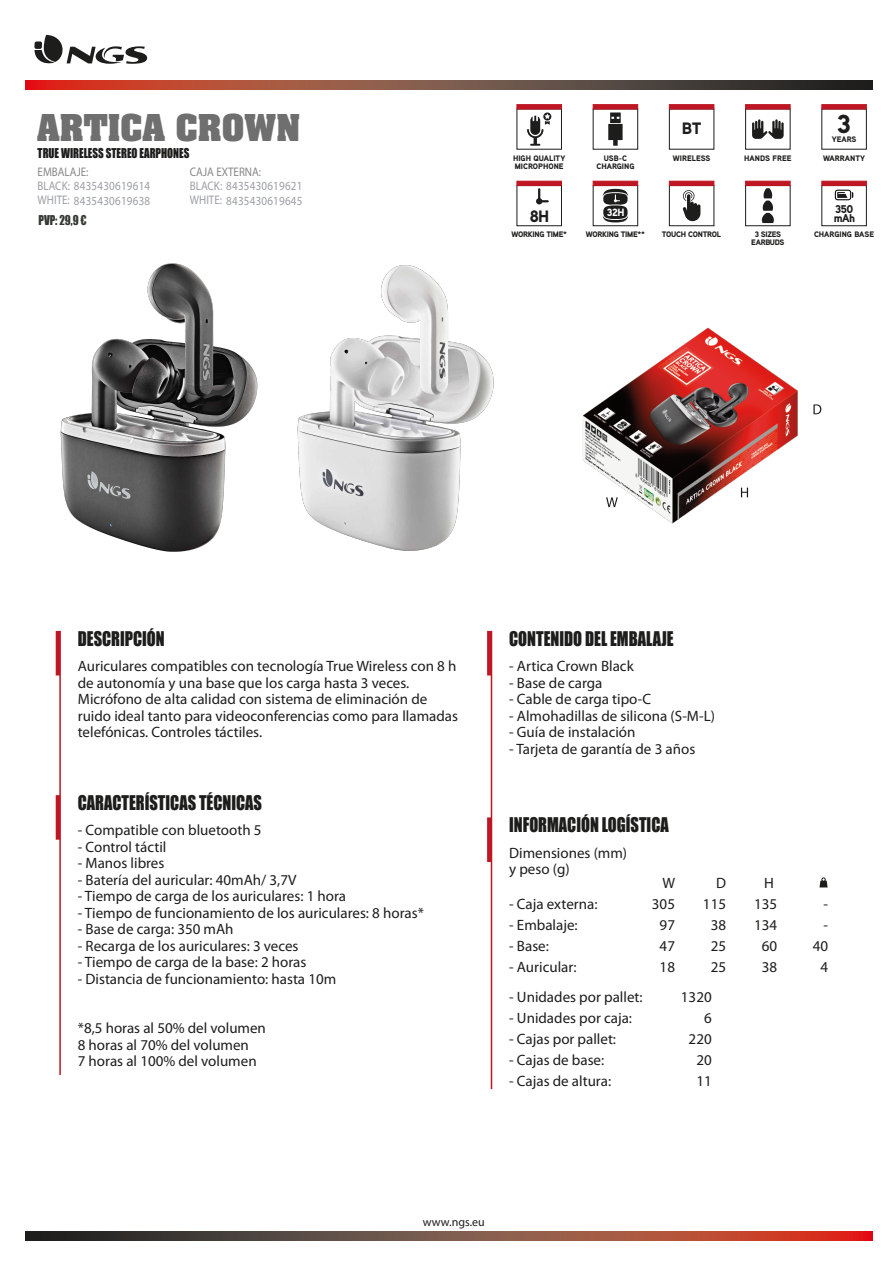
<style>
.page{position:relative;width:893px;height:1263px;background:#fff}
.page>*{position:absolute;margin:0;border:0;box-sizing:border-box;transform-origin:0 0}
.t1{font:700 31.5px "Aachen Std";color:#706f6f}
.t2{font:900 26.1px "Aaux Pro OT";color:#1d1d1b}
.t3{font:18.6px "Impact";color:#1d1d1b;scale:.88 1}
.t4{font:900 16.5px "Aaux Pro OT";color:#1d1d1b}
.t5{font:15px/16.5px "Myriad Pro";color:#1d1d1b}
.t6{font:12.45px/15px "Myriad Pro";letter-spacing:.02em;color:#9a9ea4;scale:.88 1}
.t7{font:12.45px "Impact";color:#1d1d1b;scale:.88 1}
.t8{font:12.45px "Myriad Pro";color:#878787;scale:.88 1}
.t9{font:12.45px "Impact";color:#343833;scale:.88 1}
.t10{font:12px "Myriad Pro";color:#1d1d1b}
.t11{font:900 11.25px/9px "Aaux Pro OT";letter-spacing:-.04em;color:#1d1d1b}
.t12{font:900 10.5px "Aaux Pro OT";color:#fff}
.t13{font:900 7.95px/7.9px "Aaux Pro OT";letter-spacing:-.01em;color:#1d1d1b}
.t14{font:900 7.95px "Aaux Pro OT";letter-spacing:-.03em;color:#1d1d1b}
.t15{font:900 7.95px/7.9px "Aaux Pro OT";letter-spacing:-.04em;color:#1d1d1b;text-align:center}
</style>
<div class="page">
<div style="left:822px;top:185px;width:44px;height:41px;border:1px solid #1d1d1b"></div>
<div style="left:822px;top:181px;width:44px;height:5px;background:#be1622"></div>
<div style="left:822px;top:181px;width:44px;height:5px;border:1px solid #be1622"></div>
<hr style="left:822px;top:105px;width:44px;height:4px;background:#be1622">
<div style="left:822px;top:104px;width:44px;height:5px;border:1px solid #be1622"></div>
<svg style="left:25px;top:80px;width:847px;height:10px;background:#7e4539"></svg>
<svg style="left:35px;top:35px;width:113px;height:29px"></svg>
<svg style="left:25px;top:1231px;width:847px;height:9px;background:#7d4539"></svg>
<hr style="left:59px;top:631px;width:2px;height:444px;background:#be1622">
<hr style="left:491px;top:631px;width:1px;height:458px;background:#be1622">
<hr style="left:56px;top:795px;width:4px;height:45px;background:#be1622">
<svg style="left:487px;top:631px;width:4px;height:44px"></svg>
<svg style="left:487px;top:817px;width:4px;height:45px"></svg>
<svg style="left:819px;top:877px;width:9px;height:10px"></svg>
<div style="left:593px;top:185px;width:45px;height:41px;border:1px solid #1d1d1b"></div>
<div style="left:593px;top:181px;width:45px;height:5px;background:#be1622"></div>
<div style="left:593px;top:181px;width:45px;height:5px;border:1px solid #be1622"></div>
<div style="left:669px;top:185px;width:45px;height:41px;border:1px solid #1d1d1b"></div>
<div style="left:669px;top:181px;width:45px;height:5px;background:#be1622"></div>
<div style="left:669px;top:181px;width:45px;height:5px;border:1px solid #be1622"></div>
<hr style="left:669px;top:105px;width:45px;height:4px;background:#be1622">
<div style="left:669px;top:104px;width:45px;height:5px;border:1px solid #be1622"></div>
<hr style="left:517px;top:105px;width:44px;height:4px;background:#be1622">
<div style="left:517px;top:104px;width:45px;height:5px;border:1px solid #be1622"></div>
<div style="left:517px;top:185px;width:45px;height:41px;border:1px solid #1d1d1b"></div>
<div style="left:517px;top:181px;width:44px;height:5px;background:#be1622"></div>
<div style="left:517px;top:181px;width:45px;height:5px;border:1px solid #be1622"></div>
<hr style="left:593px;top:105px;width:45px;height:4px;background:#be1622">
<div style="left:593px;top:104px;width:45px;height:5px;border:1px solid #be1622"></div>
<div style="left:745px;top:185px;width:45px;height:41px;border:1px solid #1d1d1b"></div>
<div style="left:746px;top:181px;width:44px;height:5px;background:#be1622"></div>
<div style="left:745px;top:181px;width:45px;height:5px;border:1px solid #be1622"></div>
<hr style="left:746px;top:105px;width:44px;height:4px;background:#be1622">
<div style="left:745px;top:104px;width:45px;height:5px;border:1px solid #be1622"></div>
<svg style="left:527px;top:113px;width:24px;height:33px"></svg>
<svg style="left:536px;top:188px;width:13px;height:16px"></svg>
<svg style="left:835px;top:190px;width:18px;height:10px"></svg>
<svg style="left:683px;top:190px;width:17px;height:31px"></svg>
<svg style="left:752px;top:119px;width:32px;height:20px"></svg>
<svg style="left:603px;top:189px;width:25px;height:33px"></svg>
<svg style="left:608px;top:113px;width:15px;height:33px"></svg>
<svg style="left:762px;top:188px;width:12px;height:35px"></svg>
<hr style="left:56px;top:631px;width:4px;height:44px;background:#be1622">
<svg style="left:817px;top:404px;width:4px;height:10px"></svg>
<img style="left:297px;top:265px;width:197px;height:286px">
<img style="left:60px;top:263px;width:198px;height:289px">
<img style="left:583px;top:327px;width:234px;height:197px">
<h1 class="t1" style="left:37px;top:105px;width:265px">ARTICA CROWN</h1>
<p class="t7" style="left:38px;top:144px;width:174px">TRUE WIRELESS STEREO EARPHONES</p>
<p class="t8" style="left:38px;top:164px;width:59px">EMBALAJE:</p>
<p class="t8" style="left:190px;top:164px;width:83px">CAJA EXTERNA:</p>
<p class="t9" style="left:39px;top:211px;width:56px">PVP: 29,9 €</p>
<p class="t6" style="left:38px;top:178px;width:129px">BLACK: 8435430619614<br>WHITE: 8435430619638</p>
<p class="t6" style="left:190px;top:178px;width:129px">BLACK: 8435430619621<br>WHITE: 8435430619645</p>
<p class="t13" style="left:513px;top:154px;width:54px">HIGH QUALITY<br>MICROPHONE</p>
<p class="t13" style="left:596px;top:154px;width:39px;text-align:center">USB-C<br>CHARGING</p>
<p class="t4" style="left:682px;top:118px;width:21px">BT</p>
<p class="t13" style="left:673px;top:154px;width:39px">WIRELESS</p>
<p class="t13" style="left:744px;top:154px;width:49px">HANDS FREE</p>
<h2 class="t2" style="left:837px;top:107px;width:16px">3</h2>
<p class="t13" style="left:832px;top:135px;width:26px">YEARS</p>
<p class="t13" style="left:823px;top:154px;width:44px">WARRANTY</p>
<p class="t4" style="left:530px;top:206px;width:21px">8H</p>
<p class="t11" style="left:834px;top:204px;width:23px">350 mAh</p>
<p class="t12" style="left:607px;top:206px;width:19px">32H</p>
<p class="t14" style="left:511px;top:229px;width:57px">WORKING TIME*</p>
<p class="t14" style="left:586px;top:229px;width:61px">WORKING TIME**</p>
<p class="t14" style="left:662px;top:229px;width:61px">TOUCH CONTROL</p>
<p class="t15" style="left:751px;top:230px;width:35px">3 SIZES<br>EARBUDS</p>
<p class="t13" style="left:814px;top:230px;width:62px">CHARGING BASE</p>
<p class="t3" style="left:78px;top:624px;width:100px">DESCRIPCIÓN</p>
<p class="t5" style="left:78px;top:658px;width:382px">Auriculares compatibles con tecnología True Wireless con 8 h de autonomía y una base que los carga hasta 3 veces.<br>Micrófono de alta calidad con sistema de eliminación de ruido ideal tanto para videoconferencias como para llamadas telefónicas. Controles táctiles.</p>
<p class="t3" style="left:78px;top:788px;width:211px">CARACTERÍSTICAS TÉCNICAS</p>
<p class="t5" style="left:78px;top:822px;width:185px">- Compatible con bluetooth 5</p>
<p class="t5" style="left:78px;top:838px;width:90px">- Control táctil</p>
<p class="t5" style="left:78px;top:855px;width:88px">- Manos libres</p>
<p class="t5" style="left:78px;top:871px;width:220px">- Batería del auricular: 40mAh/ 3,7V</p>
<p class="t5" style="left:78px;top:888px;width:270px">- Tiempo de carga de los auriculares: 1 hora</p>
<p class="t5" style="left:78px;top:904px;width:348px">- Tiempo de funcionamiento de los auriculares: 8 horas*</p>
<p class="t5" style="left:78px;top:921px;width:157px">- Base de carga: 350 mAh</p>
<p class="t5" style="left:78px;top:937px;width:222px">- Recarga de los auriculares: 3 veces</p>
<p class="t5" style="left:78px;top:954px;width:230px">- Tiempo de carga de la base: 2 horas</p>
<p class="t5" style="left:78px;top:970px;width:260px">- Distancia de funcionamiento: hasta 10m</p>
<p class="t5" style="left:78px;top:1020px;width:190px">* 8,5 horas al 50% del volumen<br>8 horas al 70% del volumen<br>7 horas al 100% del volumen</p>
<p class="t3" style="left:509px;top:624px;width:189px">CONTENIDO DEL EMBALAJE</p>
<p class="t5" style="left:509px;top:658px;width:126px">- Artica Crown Black</p>
<p class="t5" style="left:509px;top:674px;width:95px">- Base de carga</p>
<p class="t5" style="left:509px;top:691px;width:144px">- Cable de carga tipo-C</p>
<p class="t5" style="left:509px;top:707px;width:207px">- Almohadillas de silicona (S-M-L)</p>
<p class="t5" style="left:509px;top:724px;width:128px">- Guía de instalación</p>
<p class="t5" style="left:509px;top:740px;width:188px">- Tarjeta de garantía de 3 años</p>
<p class="t3" style="left:509px;top:810px;width:183px">INFORMACIÓN LOGÍSTICA</p>
<p class="t5" style="left:509px;top:844px;width:120px">Dimensiones (mm) y peso (g)</p>
<p class="t5" style="left:662px;top:874px;width:14px">W</p>
<p class="t5" style="left:716px;top:874px;width:11px">D</p>
<p class="t5" style="left:764px;top:874px;width:11px">H</p>
<p class="t5" style="left:509px;top:895px;width:90px">- Caja externa:</p>
<p class="t5" style="left:509px;top:916px;width:70px">- Embalaje:</p>
<p class="t5" style="left:509px;top:937px;width:41px">- Base:</p>
<p class="t5" style="left:509px;top:958px;width:69px">- Auricular:</p>
<p class="t5" style="left:509px;top:988px;width:135px">- Unidades por pallet:</p>
<p class="t5" style="left:509px;top:1009px;width:124px">- Unidades por caja:</p>
<p class="t5" style="left:509px;top:1030px;width:108px">- Cajas por pallet:</p>
<p class="t5" style="left:509px;top:1051px;width:97px">- Cajas de base:</p>
<p class="t5" style="left:509px;top:1072px;width:103px">- Cajas de altura:</p>
<p class="t5" style="left:652px;top:895px;width:25px">305</p>
<p class="t5" style="left:703px;top:895px;width:25px">115</p>
<p class="t5" style="left:754px;top:895px;width:25px">135</p>
<p class="t5" style="left:823px;top:895px;width:6px">-</p>
<p class="t5" style="left:660px;top:916px;width:17px">97</p>
<p class="t5" style="left:711px;top:916px;width:17px">38</p>
<p class="t5" style="left:754px;top:916px;width:25px">134</p>
<p class="t5" style="left:823px;top:916px;width:6px">-</p>
<p class="t5" style="left:660px;top:937px;width:17px">47</p>
<p class="t5" style="left:711px;top:937px;width:17px">25</p>
<p class="t5" style="left:762px;top:937px;width:17px">60</p>
<p class="t5" style="left:813px;top:937px;width:17px">40</p>
<p class="t5" style="left:660px;top:958px;width:17px">18</p>
<p class="t5" style="left:711px;top:958px;width:17px">25</p>
<p class="t5" style="left:762px;top:958px;width:17px">38</p>
<p class="t5" style="left:820px;top:958px;width:9px">4</p>
<p class="t5" style="left:681px;top:986px;width:32px;line-height:21px;text-align:right">1320<br>6<br>220<br>20<br>11</p>
<p class="t10" style="left:423px;top:1215px;width:63px">www.ngs.eu</p>
</div>
